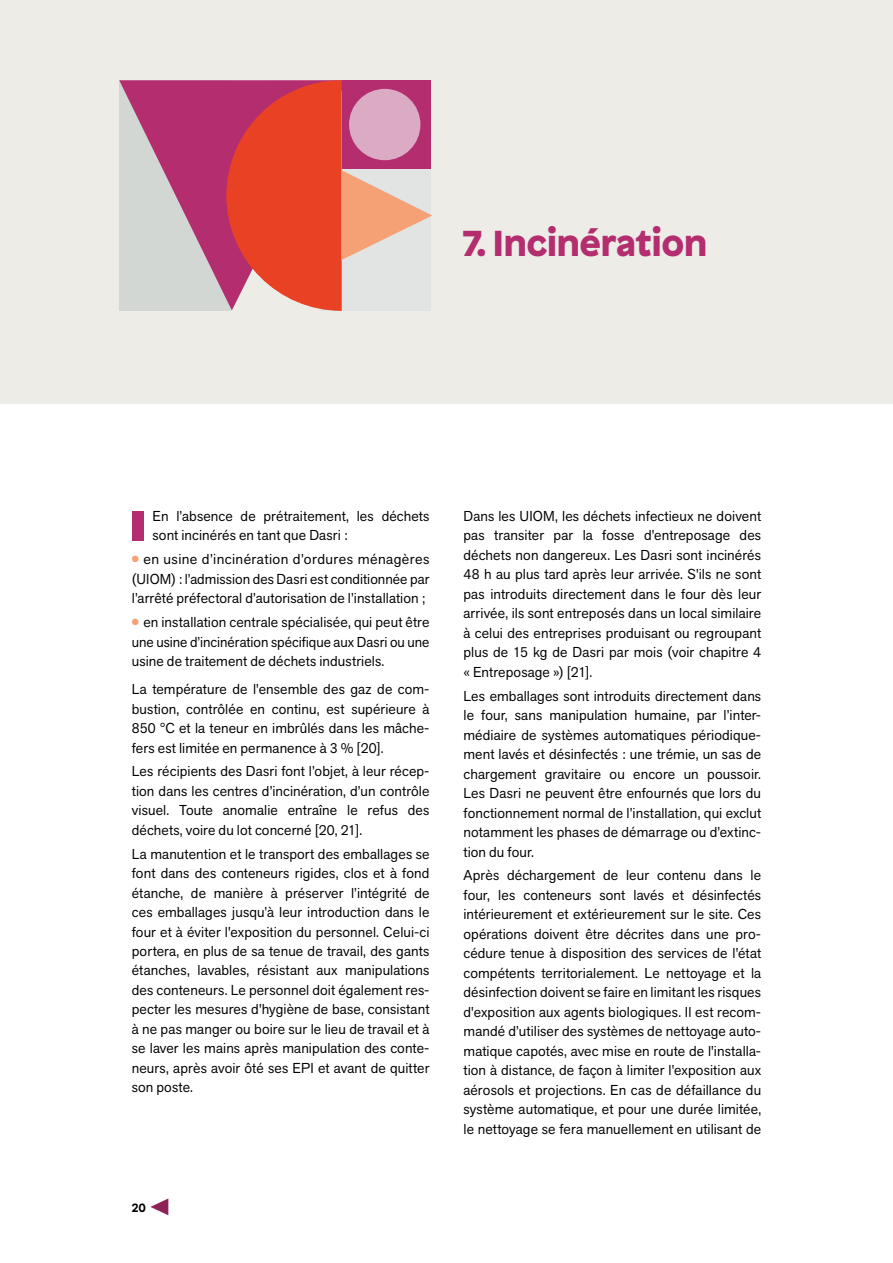
<style>
.page{position:relative;width:893px;height:1263px;background:#fff}
.page>*{position:absolute;margin:0;border:0;box-sizing:border-box;transform-origin:0 0}
.t1{font:700 41.85px "Akzid Grtsk Next";color:#b32d6f;scale:1.6 1}
.t2{font:900 36px "Patron";color:#b32d6f}
.t3{font:14.25px/19.5px "Akzid Grtsk Next";letter-spacing:.01em;color:#000;text-align:justify}
.t4{font:700 12px "Patron";color:#000}
.s1{color:#f5a175}
.s2{color:#8d2357}
</style>
<div class="page">
<div style="left:0;top:0;width:893px;height:404px;background:#edece7"></div>
<svg style="left:119px;top:80px;width:107px;height:230px;background:#c386a3"></svg>
<svg style="left:226px;top:80px;width:206px;height:231px"></svg>
<h2 class="t2" style="left:463px;top:213px;width:246px">7. Incinération</h2>
<h1 class="t1" style="left:128px;top:499px;width:13px">I</h1>
<p class="t3" style="left:153px;top:506px;width:278px">En l’absence de prétraitement, les déchets sont incinérés en tant que Dasri :</p>
<p class="t3" style="left:132px;top:549px;width:299px"><span class="s1">●</span> en usine d’incinération d’ordures ménagères (UIOM) : l’admission des Dasri est conditionnée par l’arrêté préfectoral d’autorisation de l’installation ;</p>
<p class="t3" style="left:132px;top:612px;width:299px"><span class="s1">●</span> en installation centrale spécialisée, qui peut être une usine d’incinération spécifique aux Dasri ou une usine de traitement de déchets industriels.</p>
<p class="t3" style="left:132px;top:679px;width:299px">La température de l'ensemble des gaz de com&shy;bustion, contrôlée en continu, est supérieure à 850 °C et la teneur en imbrûlés dans les mâche&shy;fers est limitée en permanence à 3 % [20].</p>
<p class="t3" style="left:132px;top:761px;width:299px">Les récipients des Dasri font l’objet, à leur récep&shy;tion dans les centres d’incinération, d’un contrôle visuel. Toute anomalie entraîne le refus des déchets, voire du lot concerné [20, 21].</p>
<p class="t3" style="left:132px;top:844px;width:299px">La manutention et le transport des emballages se font dans des conteneurs rigides, clos et à fond étanche, de manière à préserver l’intégrité de ces emballages jusqu’à leur introduction dans le four et à éviter l'exposition du personnel. Celui-ci portera, en plus de sa tenue de travail, des gants étanches, lavables, résistant aux manipulations des conteneurs. Le personnel doit également res&shy;pecter les mesures d'hygiène de base, consistant à ne pas manger ou boire sur le lieu de travail et à se laver les mains après manipulation des conte&shy;neurs, après avoir ôté ses EPI et avant de quitter son poste.</p>
<p class="t4" style="left:132px;top:1198px;width:40px">20 <span class="s2">▼</span></p>
<p class="t3" style="left:463px;top:506px;width:299px">Dans les UIOM, les déchets infectieux ne doivent pas transiter par la fosse d'entreposage des déchets non dangereux. Les Dasri sont incinérés 48 h au plus tard après leur arrivée. S'ils ne sont pas introduits directement dans le four dès leur arrivée, ils sont entreposés dans un local similaire à celui des entreprises produisant ou regroupant plus de 15 kg de Dasri par mois (voir chapitre 4 « Entreposage ») [21].</p>
<p class="t3" style="left:463px;top:686px;width:299px">Les emballages sont introduits directement dans le four, sans manipulation humaine, par l’inter&shy;médiaire de systèmes automatiques périodique&shy;ment lavés et désinfectés : une trémie, un sas de chargement gravitaire ou encore un poussoir.<br>Les Dasri ne peuvent être enfournés que lors du fonctionnement normal de l’installation, qui exclut notamment les phases de démarrage ou d’extinc&shy;tion du four.</p>
<p class="t3" style="left:463px;top:865px;width:299px">Après déchargement de leur contenu dans le four, les conteneurs sont lavés et désinfectés intérieurement et extérieurement sur le site. Ces opérations doivent être décrites dans une pro&shy;cédure tenue à disposition des services de l'état compétents territorialement. Le nettoyage et la désinfection doivent se faire en limitant les risques d'exposition aux agents biologiques. Il est recom&shy;mandé d’utiliser des systèmes de nettoyage auto&shy;matique capotés, avec mise en route de l'installa&shy;tion à distance, de façon à limiter l'exposition aux aérosols et projections. En cas de défaillance du système automatique, et pour une durée limitée, le nettoyage se fera manuellement en utilisant de</p>
</div>
